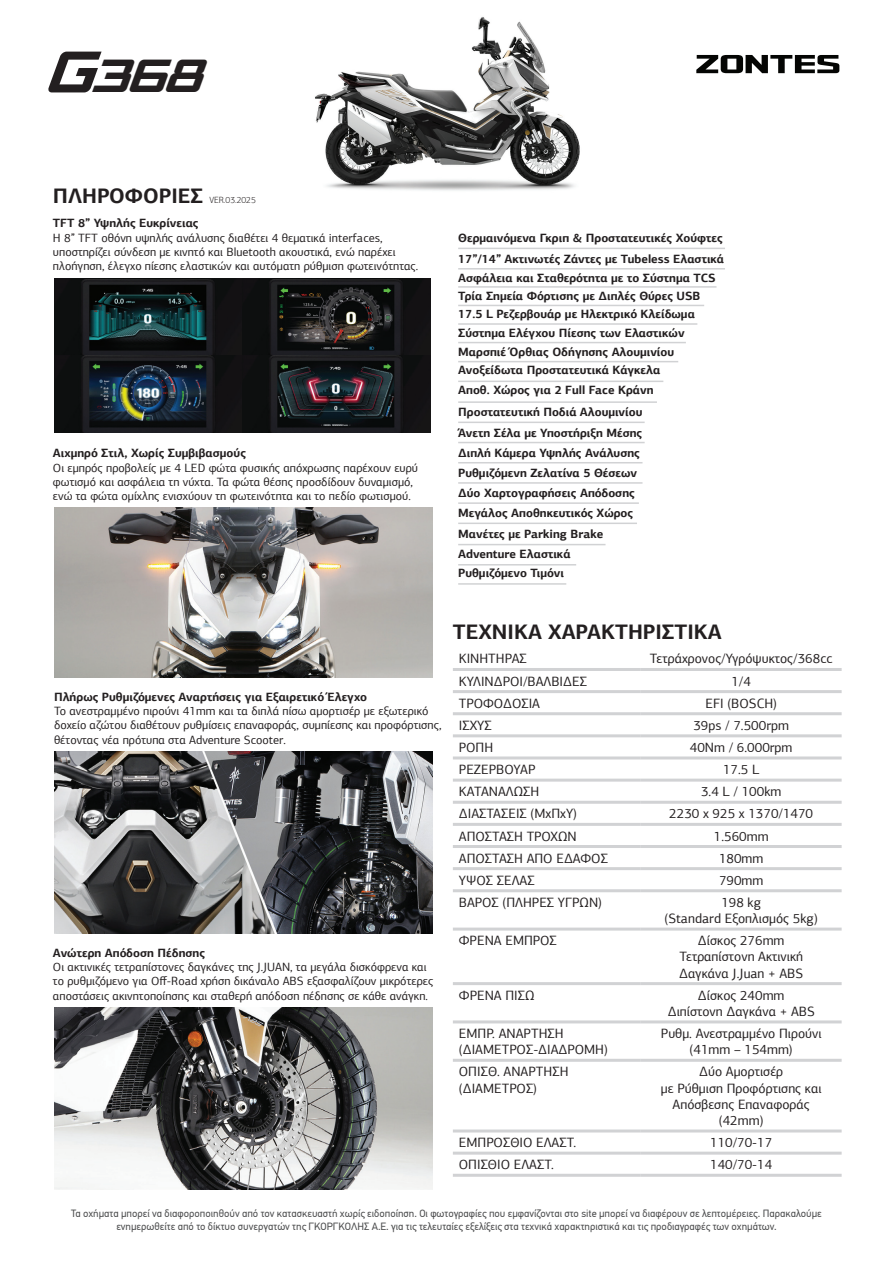
<style>
.page{position:relative;width:893px;height:1263px;background:#fff}
.page>*{position:absolute;margin:0;border:0;box-sizing:border-box;transform-origin:0 0}
.t1{font:italic 42.75px "Cafe Nero M54";color:#231f20}
.t2{font:700 21px "PF Agora Sans Pro";color:#231f20}
.t3{font:13.5px/16.2px "PF Agora Sans Pro";color:#231f20;text-align:center}
.t4{font:12px/14.4px "PF Agora Sans Pro";color:#231f20}
.t5{font:700 12px/20.1px "PF Agora Sans Pro";color:#231f20}
.t6{font:10.5px/12.6px "PF Din Text Pro";color:#4b4c4d;text-align:center}
.t7{font:300 9px "PF Agora Sans Pro";color:#231f20}
.s1{font-size:54px}
</style>
<div class="page">
<img style="left:54px;top:279px;width:188px;height:76px">
<svg style="left:696px;top:55px;width:143px;height:18px"></svg>
<hr style="left:453px;top:668px;width:188px;height:3px;background:#d1d2d4">
<hr style="left:641px;top:668px;width:201px;height:3px;background:#d1d2d4">
<hr style="left:453px;top:690px;width:188px;height:3px;background:#d1d2d4">
<hr style="left:641px;top:690px;width:201px;height:3px;background:#d1d2d4">
<hr style="left:453px;top:712px;width:188px;height:3px;background:#d1d2d4">
<hr style="left:641px;top:712px;width:201px;height:3px;background:#d1d2d4">
<hr style="left:453px;top:734px;width:188px;height:3px;background:#d1d2d4">
<hr style="left:641px;top:734px;width:201px;height:3px;background:#d1d2d4">
<hr style="left:453px;top:756px;width:188px;height:3px;background:#d1d2d4">
<hr style="left:641px;top:756px;width:201px;height:3px;background:#d1d2d4">
<hr style="left:453px;top:779px;width:188px;height:3px;background:#d1d2d4">
<hr style="left:641px;top:779px;width:201px;height:3px;background:#d1d2d4">
<hr style="left:453px;top:801px;width:188px;height:3px;background:#d1d2d4">
<hr style="left:641px;top:801px;width:201px;height:3px;background:#d1d2d4">
<hr style="left:453px;top:823px;width:188px;height:3px;background:#d1d2d4">
<hr style="left:641px;top:823px;width:201px;height:3px;background:#d1d2d4">
<hr style="left:453px;top:845px;width:188px;height:3px;background:#d1d2d4">
<hr style="left:641px;top:845px;width:201px;height:3px;background:#d1d2d4">
<hr style="left:453px;top:867px;width:188px;height:3px;background:#d1d2d4">
<hr style="left:641px;top:867px;width:201px;height:3px;background:#d1d2d4">
<hr style="left:453px;top:889px;width:188px;height:3px;background:#d1d2d4">
<hr style="left:641px;top:889px;width:201px;height:3px;background:#d1d2d4">
<hr style="left:453px;top:927px;width:188px;height:3px;background:#d1d2d4">
<hr style="left:641px;top:927px;width:201px;height:3px;background:#d1d2d4">
<hr style="left:453px;top:982px;width:188px;height:3px;background:#d1d2d4">
<hr style="left:641px;top:982px;width:201px;height:3px;background:#d1d2d4">
<hr style="left:453px;top:1020px;width:188px;height:3px;background:#d1d2d4">
<hr style="left:641px;top:1020px;width:201px;height:3px;background:#d1d2d4">
<hr style="left:453px;top:1059px;width:188px;height:3px;background:#d1d2d4">
<hr style="left:641px;top:1059px;width:201px;height:3px;background:#d1d2d4">
<hr style="left:453px;top:1129px;width:188px;height:3px;background:#d1d2d4">
<hr style="left:641px;top:1129px;width:201px;height:3px;background:#d1d2d4">
<hr style="left:453px;top:1151px;width:188px;height:3px;background:#d1d2d4">
<hr style="left:641px;top:1151px;width:201px;height:3px;background:#d1d2d4">
<hr style="left:453px;top:1174px;width:188px;height:3px;background:#d1d2d4">
<hr style="left:641px;top:1174px;width:201px;height:3px;background:#d1d2d4">
<img style="left:315px;top:17px;width:265px;height:174px">
<img style="left:54px;top:507px;width:378px;height:170px">
<img style="left:54px;top:751px;width:378px;height:182px">
<img style="left:54px;top:1008px;width:378px;height:181px">
<hr style="left:458px;top:401px;width:199px;height:2px;background:#d1d2d4">
<hr style="left:458px;top:381px;width:205px;height:1px;background:#d1d2d4">
<hr style="left:458px;top:361px;width:220px;height:1px;background:#d1d2d4">
<hr style="left:458px;top:342px;width:228px;height:1px;background:#d1d2d4">
<hr style="left:458px;top:323px;width:239px;height:2px;background:#d1d2d4">
<hr style="left:458px;top:305px;width:246px;height:1px;background:#d1d2d4">
<hr style="left:458px;top:286px;width:258px;height:2px;background:#d1d2d4">
<hr style="left:458px;top:268px;width:267px;height:2px;background:#d1d2d4">
<hr style="left:458px;top:248px;width:267px;height:1px;background:#d1d2d4">
<hr style="left:458px;top:422px;width:187px;height:1px;background:#d1d2d4">
<hr style="left:458px;top:442px;width:187px;height:1px;background:#d1d2d4">
<hr style="left:458px;top:462px;width:184px;height:1px;background:#d1d2d4">
<hr style="left:458px;top:482px;width:184px;height:2px;background:#d1d2d4">
<hr style="left:458px;top:502px;width:181px;height:2px;background:#d1d2d4">
<hr style="left:458px;top:523px;width:179px;height:1px;background:#d1d2d4">
<hr style="left:458px;top:544px;width:147px;height:1px;background:#d1d2d4">
<hr style="left:458px;top:564px;width:118px;height:1px;background:#d1d2d4">
<hr style="left:458px;top:583px;width:108px;height:2px;background:#d1d2d4">
<img style="left:242px;top:279px;width:188px;height:76px">
<img style="left:54px;top:355px;width:188px;height:77px">
<svg style="left:242px;top:355px;width:189px;height:77px;background:#1c1d21"></svg>
<h1 class="t1" style="left:45px;top:53px;width:169px"><span class="s1">G</span>368</h1>
<h2 class="t2" style="left:53px;top:182px;width:152px">ΠΛΗΡΟΦΟΡΙΕΣ</h2>
<p class="t7" style="left:209px;top:195px;width:48px">VER.03.2025</p>
<p class="t5" style="left:53px;top:213px;width:147px">TFT 8” Υψηλής Ευκρίνειας</p>
<p class="t4" style="left:53px;top:230px;width:367px">Η 8” TFT οθόνη υψηλής ανάλυσης διαθέτει 4 θεματικά interfaces, υποστηρίζει σύνδεση με κινητό και Bluetooth ακουστικά, ενώ παρέχει πλοήγηση, έλεγχο πίεσης ελαστικών και αυτόματη ρύθμιση φωτεινότητας.</p>
<p class="t5" style="left:53px;top:443px;width:195px">Αιχμηρό Στιλ, Χωρίς Συμβιβασμούς</p>
<p class="t4" style="left:53px;top:460px;width:367px">Οι εμπρός προβολείς με 4 LED φώτα φυσικής απόχρωσης παρέχουν ευρύ φωτισμό και ασφάλεια τη νύχτα. Τα φώτα θέσης προσδίδουν δυναμισμό, ενώ τα φώτα ομίχλης ενισχύουν τη φωτεινότητα και το πεδίο φωτισμού.</p>
<p class="t5" style="left:458px;top:228px;width:266px">Θερμαινόμενα Γκριπ &amp; Προστατευτικές Χούφτες</p>
<p class="t5" style="left:458px;top:248px;width:268px">17”/14” Ακτινωτές Ζάντες με Tubeless Ελαστικά</p>
<p class="t5" style="left:458px;top:286px;width:244px">Τρία Σημεία Φόρτισης με Διπλές Θύρες USB</p>
<p class="t5" style="left:458px;top:267px;width:259px">Ασφάλεια και Σταθερότητα με το Σύστημα TCS</p>
<p class="t5" style="left:458px;top:304px;width:238px">17.5 L Ρεζερβουάρ με Ηλεκτρικό Κλείδωμα</p>
<p class="t5" style="left:458px;top:323px;width:228px">Σύστημα Ελέγχου Πίεσης των Ελαστικών</p>
<p class="t5" style="left:458px;top:341px;width:218px">Μαρσπιέ Όρθιας Οδήγησης Αλουμινίου</p>
<p class="t5" style="left:458px;top:360px;width:204px">Ανοξείδωτα Προστατευτικά Κάγκελα</p>
<p class="t5" style="left:458px;top:401px;width:186px">Προστατευτική Ποδιά Αλουμινίου</p>
<p class="t5" style="left:458px;top:380px;width:197px">Αποθ. Χώρος για 2 Full Face Κράνη</p>
<p class="t5" style="left:458px;top:423px;width:186px">Άνετη Σέλα με Υποστήριξη Μέσης</p>
<p class="t5" style="left:458px;top:443px;width:183px">Διπλή Κάμερα Υψηλής Ανάλυσης</p>
<p class="t5" style="left:458px;top:483px;width:178px">Δύο Χαρτογραφήσεις Απόδοσης<br>Μεγάλος Αποθηκευτικός Χώρος</p>
<p class="t5" style="left:458px;top:463px;width:181px">Ρυθμιζόμενη Ζελατίνα 5 Θέσεων</p>
<p class="t5" style="left:458px;top:523px;width:147px">Μανέτες με Parking Brake</p>
<p class="t5" style="left:458px;top:563px;width:107px">Ρυθμιζόμενο Τιμόνι</p>
<p class="t5" style="left:458px;top:544px;width:114px">Adventure Ελαστικά</p>
<p class="t5" style="left:54px;top:686px;width:315px">Πλήρως Ρυθμιζόμενες Αναρτήσεις για Εξαιρετικό Έλεγχο</p>
<p class="t4" style="left:54px;top:704px;width:389px">Το ανεστραμμένο πιρούνι 41mm και τα διπλά πίσω αμορτισέρ με εξωτερικό δοχείο αζώτου διαθέτουν ρυθμίσεις επαναφοράς, συμπίεσης και προφόρτισης, θέτοντας νέα πρότυπα στα Adventure Scooter.</p>
<p class="t5" style="left:53px;top:942px;width:154px">Ανώτερη Απόδοση Πέδησης</p>
<p class="t4" style="left:53px;top:960px;width:382px">Οι ακτινικές τετραπίστονες δαγκάνες της J.JUAN, τα μεγάλα δισκόφρενα και το ρυθμιζόμενο για Off-Road χρήση δικάναλο ABS εξασφαλίζουν μικρότερες αποστάσεις ακινητοποίησης και σταθερή απόδοση πέδησης σε κάθε ανάγκη.</p>
<h2 class="t2" style="left:453px;top:618px;width:270px">ΤΕΧΝΙΚΑ ΧΑΡΑΚΤΗΡΙΣΤΙΚΑ</h2>
<p class="t3" style="left:459px;top:651px;width:69px">ΚΙΝΗΤΗΡΑΣ</p>
<p class="t3" style="left:650px;top:651px;width:184px">Τετράχρονος/Υγρόψυκτος/368cc</p>
<p class="t3" style="left:459px;top:673px;width:130px">ΚΥΛΙΝΔΡΟΙ/ΒΑΛΒΙΔΕΣ</p>
<p class="t3" style="left:731px;top:673px;width:21px">1/4</p>
<p class="t3" style="left:459px;top:695px;width:83px">ΤΡΟΦΟΔΟΣΙΑ</p>
<p class="t3" style="left:705px;top:695px;width:73px">EFI (BOSCH)</p>
<p class="t3" style="left:459px;top:717px;width:34px">ΙΣΧΥΣ</p>
<p class="t3" style="left:693px;top:717px;width:97px">39ps / 7.500rpm</p>
<p class="t3" style="left:459px;top:739px;width:36px">ΡΟΠΗ</p>
<p class="t3" style="left:690px;top:739px;width:104px">40Nm / 6.000rpm</p>
<p class="t3" style="left:459px;top:761px;width:78px">ΡΕΖΕΡΒΟΥΑΡ</p>
<p class="t3" style="left:723px;top:761px;width:38px">17.5 L</p>
<p class="t3" style="left:459px;top:783px;width:82px">ΚΑΤΑΝΑΛΩΣΗ</p>
<p class="t3" style="left:701px;top:783px;width:82px">3.4 L / 100km</p>
<p class="t3" style="left:459px;top:806px;width:120px">ΔΙΑΣΤΑΣΕΙΣ (ΜxΠxΥ)</p>
<p class="t3" style="left:669px;top:806px;width:145px">2230 x 925 x 1370/1470</p>
<p class="t3" style="left:459px;top:828px;width:119px">ΑΠΟΣΤΑΣΗ ΤΡΟΧΩΝ</p>
<p class="t3" style="left:714px;top:828px;width:56px">1.560mm</p>
<p class="t3" style="left:459px;top:850px;width:151px">ΑΠΟΣΤΑΣΗ ΑΠΟ ΕΔΑΦΟΣ</p>
<p class="t3" style="left:719px;top:850px;width:46px">180mm</p>
<p class="t3" style="left:459px;top:872px;width:77px">ΥΨΟΣ ΣΕΛΑΣ</p>
<p class="t3" style="left:719px;top:872px;width:46px">790mm</p>
<p class="t3" style="left:459px;top:894px;width:145px">ΒΑΡΟΣ (ΠΛΗΡΕΣ ΥΓΡΩΝ)</p>
<p class="t3" style="left:665px;top:894px;width:155px">198 kg<br>(Standard Εξοπλισμός 5kg)</p>
<p class="t3" style="left:459px;top:932px;width:100px">ΦΡΕΝΑ ΕΜΠΡΟΣ</p>
<p class="t3" style="left:679px;top:932px;width:125px">Δίσκος 276mm<br>Τετραπίστονη Ακτινική<br>Δαγκάνα J.Juan + ABS</p>
<p class="t3" style="left:459px;top:987px;width:77px">ΦΡΕΝΑ ΠΙΣΩ</p>
<p class="t3" style="left:668px;top:987px;width:149px">Δίσκος 240mm<br>Διπίστονη Δαγκάνα + ABS</p>
<p class="t3" style="left:459px;top:1025px;width:151px;text-align:left">ΕΜΠΡ. ΑΝΑΡΤΗΣΗ (ΔΙΑΜΕΤΡΟΣ-ΔΙΑΔΡΟΜΗ)</p>
<p class="t3" style="left:661px;top:1025px;width:162px">Ρυθμ. Ανεστραμμένο Πιρούνι (41mm – 154mm)</p>
<p class="t3" style="left:459px;top:1064px;width:111px;text-align:left">ΟΠΙΣΘ. ΑΝΑΡΤΗΣΗ (ΔΙΑΜΕΤΡΟΣ)</p>
<p class="t3" style="left:661px;top:1064px;width:162px">Δύο Αμορτισέρ<br>με Ρύθμιση Προφόρτισης και<br>Απόσβεσης Επαναφοράς (42mm)</p>
<p class="t3" style="left:459px;top:1134px;width:119px">ΕΜΠΡΟΣΘΙΟ ΕΛΑΣΤ.</p>
<p class="t3" style="left:710px;top:1134px;width:64px">110/70-17</p>
<p class="t3" style="left:459px;top:1156px;width:97px">ΟΠΙΣΘΙΟ ΕΛΑΣΤ.</p>
<p class="t3" style="left:710px;top:1156px;width:64px">140/70-14</p>
<p class="t6" style="left:71px;top:1207px;width:752px">Τα οχήματα μπορεί να διαφοροποιηθούν από τον κατασκευαστή χωρίς ειδοποίηση. Οι φωτογραφίες που εμφανίζονται στο site μπορεί να διαφέρουν σε λεπτομέρειες. Παρακαλούμε ενημερωθείτε από το δίκτυο συνεργατών της ΓΚΟΡΓΚΟΛΗΣ Α.Ε. για τις τελευταίες εξελίξεις στα τεχνικά χαρακτηριστικά και τις προδιαγραφές των οχημάτων.</p>
</div>
